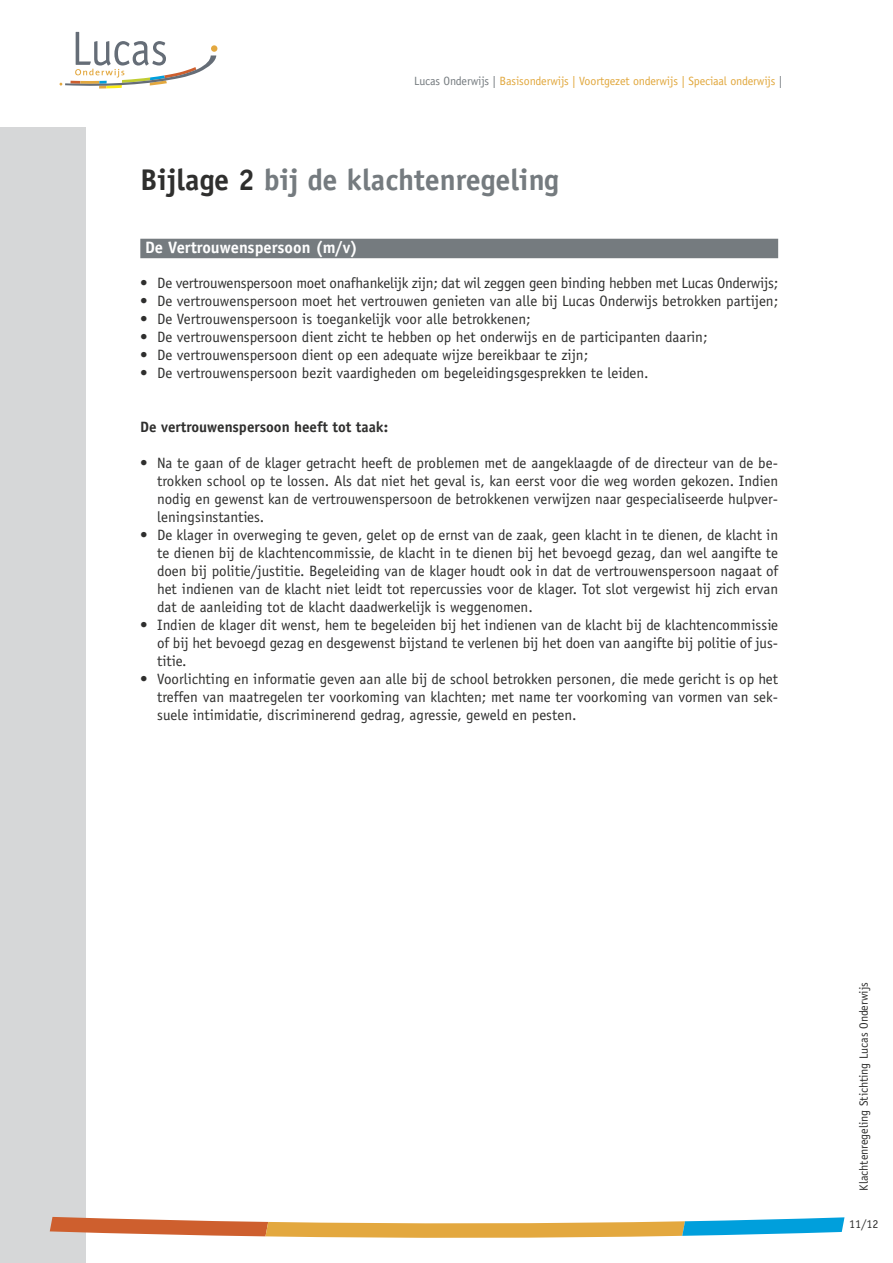
<style>
.page{position:relative;width:893px;height:1263px;background:#fff}
.page>*{position:absolute;margin:0;border:0;box-sizing:border-box;transform-origin:0 0}
.t1{font:700 30px "Officina Sans LT";color:#757b7f}
.t2{font:700 16.5px "Officina Sans LT";color:#fff}
.t3{font:15px/18px "Officina Sans LT";color:#2f2f2e;text-align:justify}
.t4{font:700 15px "Officina Sans LT";color:#2f2f2e}
.t5{font:12px "Officina Sans LT";letter-spacing:-.01em;color:#e1a83e}
.t6{font:12px "Officina Sans LT";color:#2f2f2e}
.s1{color:#757b7f}
.s2{color:#2f2f2e}
</style>
<div class="page">
<div style="left:0;top:128px;width:85px;height:1135px;background:#d6d7d8"></div>
<div style="left:211px;top:45px;width:6px;height:7px;background:#e3a83f;border-radius:50%"></div>
<svg style="left:60px;top:32px;width:156px;height:57px"></svg>
<svg style="left:50px;top:1217px;width:794px;height:21px"></svg>
<div style="left:140px;top:239px;width:638px;height:19px;background:#757b7f"></div>
<p class="t5" style="left:414px;top:77px;width:370px"><span class="s1">Lucas Onderwijs |</span> Basisonderwijs | Voortgezet onderwijs | Speciaal onderwijs <span class="s1">|</span></p>
<h1 class="t1" style="left:140px;top:168px;width:420px"><span class="s2">Bijlage 2</span> bij de klachtenregeling</h1>
<p class="t2" style="left:145px;top:241px;width:214px">De Vertrouwenspersoon (m/v)</p>
<p class="t3" style="left:140px;top:275px;width:639px">• De vertrouwenspersoon moet onafhankelijk zijn; dat wil zeggen geen binding hebben met Lucas Onderwijs;</p>
<p class="t3" style="left:140px;top:293px;width:639px">• De vertrouwenspersoon moet het vertrouwen genieten van alle bij Lucas Onderwijs betrokken partijen;</p>
<p class="t3" style="left:140px;top:311px;width:392px">• De Vertrouwenspersoon is toegankelijk voor alle betrokkenen;</p>
<p class="t3" style="left:140px;top:329px;width:569px">• De vertrouwenspersoon dient zicht te hebben op het onderwijs en de participanten daarin;</p>
<p class="t3" style="left:140px;top:347px;width:449px">• De vertrouwenspersoon dient op een adequate wijze bereikbaar te zijn;</p>
<p class="t3" style="left:140px;top:365px;width:510px">• De vertrouwenspersoon bezit vaardigheden om begeleidingsgesprekken te leiden.</p>
<p class="t4" style="left:140px;top:421px;width:249px">De vertrouwenspersoon heeft tot taak:</p>
<p class="t3" style="left:157px;top:455px;width:622px;text-indent:-17px">• Na te gaan of de klager getracht heeft de problemen met de aangeklaagde of de directeur van de be&shy;trokken school op te lossen. Als dat niet het geval is, kan eerst voor die weg worden gekozen. Indien nodig en gewenst kan de vertrouwenspersoon de betrokkenen verwijzen naar gespecialiseerde hulpver&shy;leningsinstanties.</p>
<p class="t3" style="left:157px;top:527px;width:622px;text-indent:-17px">• De klager in overweging te geven, gelet op de ernst van de zaak, geen klacht in te dienen, de klacht in te dienen bij de klachtencommissie, de klacht in te dienen bij het bevoegd gezag, dan wel aangifte te doen bij politie/justitie. Begeleiding van de klager houdt ook in dat de vertrouwenspersoon nagaat of het indienen van de klacht niet leidt tot repercussies voor de klager. Tot slot vergewist hij zich ervan dat de aanleiding tot de klacht daadwerkelijk is weggenomen.</p>
<p class="t3" style="left:157px;top:617px;width:622px;text-indent:-17px">• Indien de klager dit wenst, hem te begeleiden bij het indienen van de klacht bij de klachtencommissie of bij het bevoegd gezag en desgewenst bijstand te verlenen bij het doen van aangifte bij politie of jus&shy;titie.</p>
<p class="t3" style="left:157px;top:671px;width:622px;text-indent:-17px">• Voorlichting en informatie geven aan alle bij de school betrokken personen, die mede gericht is op het treffen van maatregelen ter voorkoming van klachten; met name ter voorkoming van vormen van sek&shy;suele intimidatie, discriminerend gedrag, agressie, geweld en pesten.</p>
<p class="t6" style="left:859px;top:1191px;width:210px;rotate:-90deg">Klachtenregeling Stichting Lucas Onderwijs</p>
<p class="t6" style="left:849px;top:1219px;width:31px">11/12</p>
</div>
